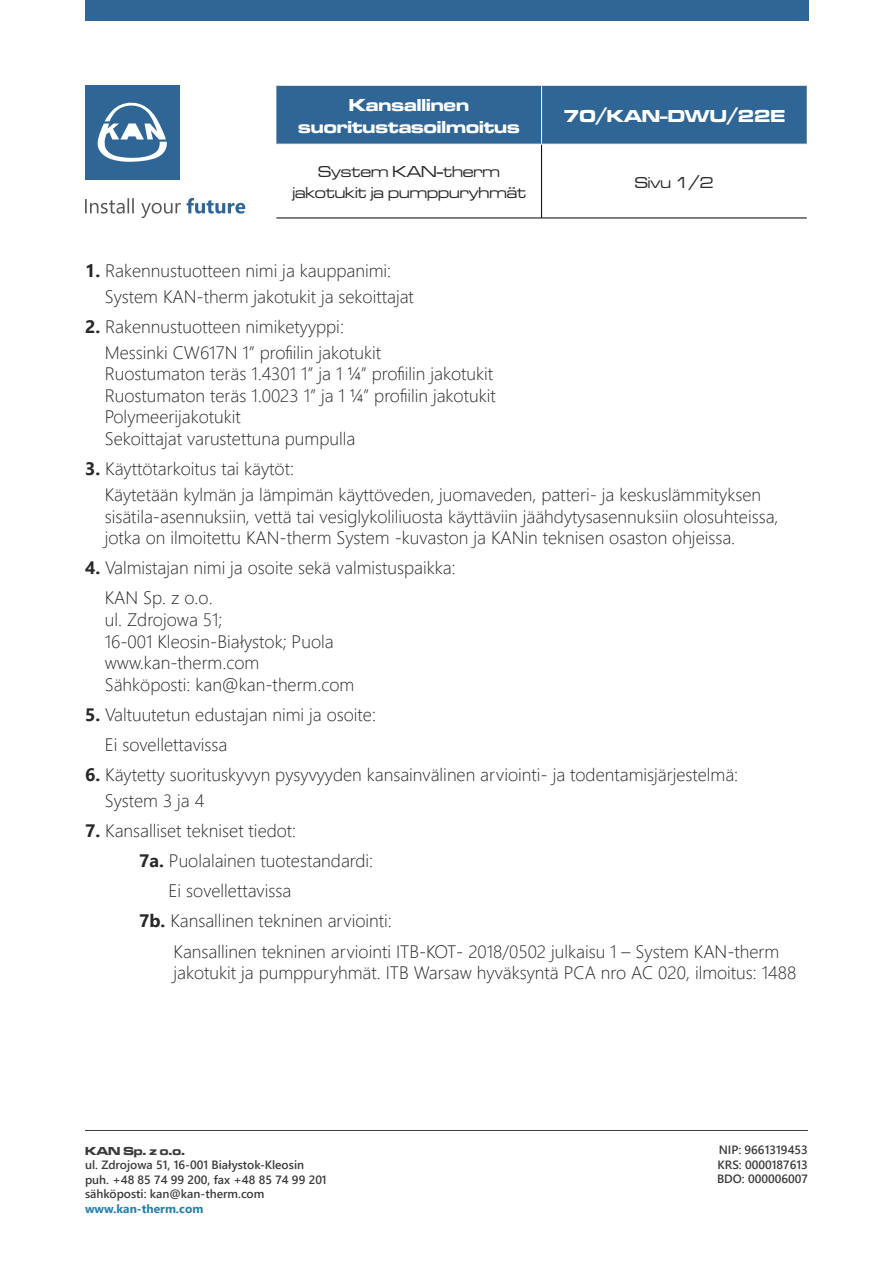
<style>
.page{position:relative;width:893px;height:1263px;background:#fff}
.page>*{position:absolute;margin:0;border:0;box-sizing:border-box;transform-origin:0 0}
.t1{font:300 18px "Segoe UI";color:#282827}
.t2{font:18px/21.6px "Microgramma D Bol Ext";color:#fff;text-align:center}
.t3{font:16.5px "Microgramma D Med Ext";color:#282827}
.t4{font:600 12px/14.4px "Segoe UI";color:#3c3c3b}
.t5{font:700 12px "Segoe UI";color:#227eae}
.t6{font:12px "Microgramma D Bol Ext";color:#3c3c3b}
.s1{font-weight:700}
</style>
<div class="page">
<div style="left:85px;top:0;width:723px;height:21px;background:#2f6696"></div>
<hr style="left:85px;top:1130px;width:723px;height:1px;background:#3c3c3b">
<div style="left:85px;top:85px;width:94px;height:94px;background:#2f6696"></div>
<svg style="left:97px;top:102px;width:70px;height:60px"></svg>
<svg style="left:187px;top:198px;width:58px;height:16px"></svg>
<svg style="left:85px;top:198px;width:96px;height:20px"></svg>
<div style="left:276px;top:86px;width:531px;height:58px;background:#2f6696"></div>
<hr style="left:541px;top:144px;width:1px;height:74px;background:#000">
<hr style="left:276px;top:218px;width:266px;height:1px;background:#000">
<hr style="left:542px;top:218px;width:265px;height:1px;background:#000">
<hr style="left:541px;top:85px;width:1px;height:59px;background:#fff">
<hr style="left:276px;top:144px;width:266px;height:1px;background:#fff">
<p class="t2" style="left:298px;top:94px;width:223px">Kansallinen suoritustasoilmoitus</p>
<p class="t2" style="left:563px;top:105px;width:223px">70/KAN-DWU/22E</p>
<p class="t3" style="left:318px;top:161px;width:183px">System KAN-therm</p>
<p class="t3" style="left:292px;top:182px;width:235px">jakotukit ja pumppuryhmät</p>
<p class="t3" style="left:635px;top:172px;width:80px">Sivu 1/2</p>
<p class="t1" style="left:85px;top:253px;width:308px"><span class="s1">1.</span> Rakennustuotteen nimi ja kauppanimi:</p>
<p class="t1" style="left:105px;top:279px;width:311px">System KAN-therm jakotukit ja sekoittajat</p>
<p class="t1" style="left:85px;top:309px;width:260px"><span class="s1">2.</span> Rakennustuotteen nimiketyyppi:</p>
<p class="t1" style="left:105px;top:335px;width:278px">Messinki CW617N 1” profiilin jakotukit</p>
<p class="t1" style="left:105px;top:357px;width:390px">Ruostumaton teräs 1.4301 1” ja 1 ¼” profiilin jakotukit</p>
<p class="t1" style="left:105px;top:378px;width:392px">Ruostumaton teräs 1.0023 1” ja 1 ¼” profiilin jakotukit</p>
<p class="t1" style="left:105px;top:400px;width:137px">Polymeerijakotukit</p>
<p class="t1" style="left:105px;top:422px;width:252px">Sekoittajat varustettuna pumpulla</p>
<p class="t1" style="left:85px;top:452px;width:211px"><span class="s1">3.</span> Käyttötarkoitus tai käytöt:</p>
<p class="t1" style="left:105px;top:478px;width:658px">Käytetään kylmän ja lämpimän käyttöveden, juomaveden, patteri- ja keskuslämmityksen</p>
<p class="t1" style="left:105px;top:499px;width:675px">sisätila-asennuksiin, vettä tai vesiglykoliliuosta käyttäviin jäähdytysasennuksiin olosuhteissa,</p>
<p class="t1" style="left:105px;top:521px;width:632px">jotka on ilmoitettu KAN-therm System -kuvaston ja KANin teknisen osaston ohjeissa.</p>
<p class="t1" style="left:85px;top:551px;width:372px"><span class="s1">4.</span> Valmistajan nimi ja osoite sekä valmistuspaikka:</p>
<p class="t1" style="left:105px;top:581px;width:109px">KAN Sp. z o.o.</p>
<p class="t1" style="left:105px;top:603px;width:119px">ul. Zdrojowa 51;</p>
<p class="t1" style="left:105px;top:624px;width:230px">16-001 Kleosin-Białystok; Puola</p>
<p class="t1" style="left:105px;top:646px;width:156px">www.kan-therm.com</p>
<p class="t1" style="left:105px;top:667px;width:251px">Sähköposti: kan@kan-therm.com</p>
<p class="t1" style="left:85px;top:697px;width:292px"><span class="s1">5.</span> Valtuutetun edustajan nimi ja osoite:</p>
<p class="t1" style="left:105px;top:728px;width:124px">Ei sovellettavissa</p>
<p class="t1" style="left:85px;top:758px;width:655px"><span class="s1">6.</span> Käytetty suorituskyvyn pysyvyyden kansainvälinen arviointi- ja todentamisjärjestelmä:</p>
<p class="t1" style="left:105px;top:783px;width:101px">System 3 ja 4</p>
<p class="t1" style="left:85px;top:814px;width:213px"><span class="s1">7.</span> Kansalliset tekniset tiedot:</p>
<p class="t1" style="left:139px;top:844px;width:236px"><span class="s1">7a.</span> Puolalainen tuotestandardi:</p>
<p class="t1" style="left:169px;top:874px;width:124px">Ei sovellettavissa</p>
<p class="t1" style="left:139px;top:904px;width:254px"><span class="s1">7b.</span> Kansallinen tekninen arviointi:</p>
<p class="t1" style="left:174px;top:934px;width:607px">Kansallinen tekninen arviointi ITB-KOT- 2018/0502 julkaisu 1 – System KAN-therm</p>
<p class="t1" style="left:174px;top:956px;width:624px">jakotukit ja pumppuryhmät. ITB Warsaw hyväksyntä PCA nro AC 020, ilmoitus: 1488</p>
<p class="t6" style="left:85px;top:1143px;width:102px">KAN Sp. z o.o.</p>
<p class="t4" style="left:85px;top:1157px;width:243px">ul. Zdrojowa 51, 16-001 Białystok-Kleosin puh. +48 85 74 99 200, fax +48 85 74 99 201 sähköposti: kan@kan-therm.com</p>
<p class="t5" style="left:85px;top:1197px;width:120px">www.kan-therm.com</p>
<p class="t4" style="left:717px;top:1142px;width:92px;text-align:justify">NIP: 9661319453<br>KRS: 0000187613<br>BDO: 000006007</p>
</div>
